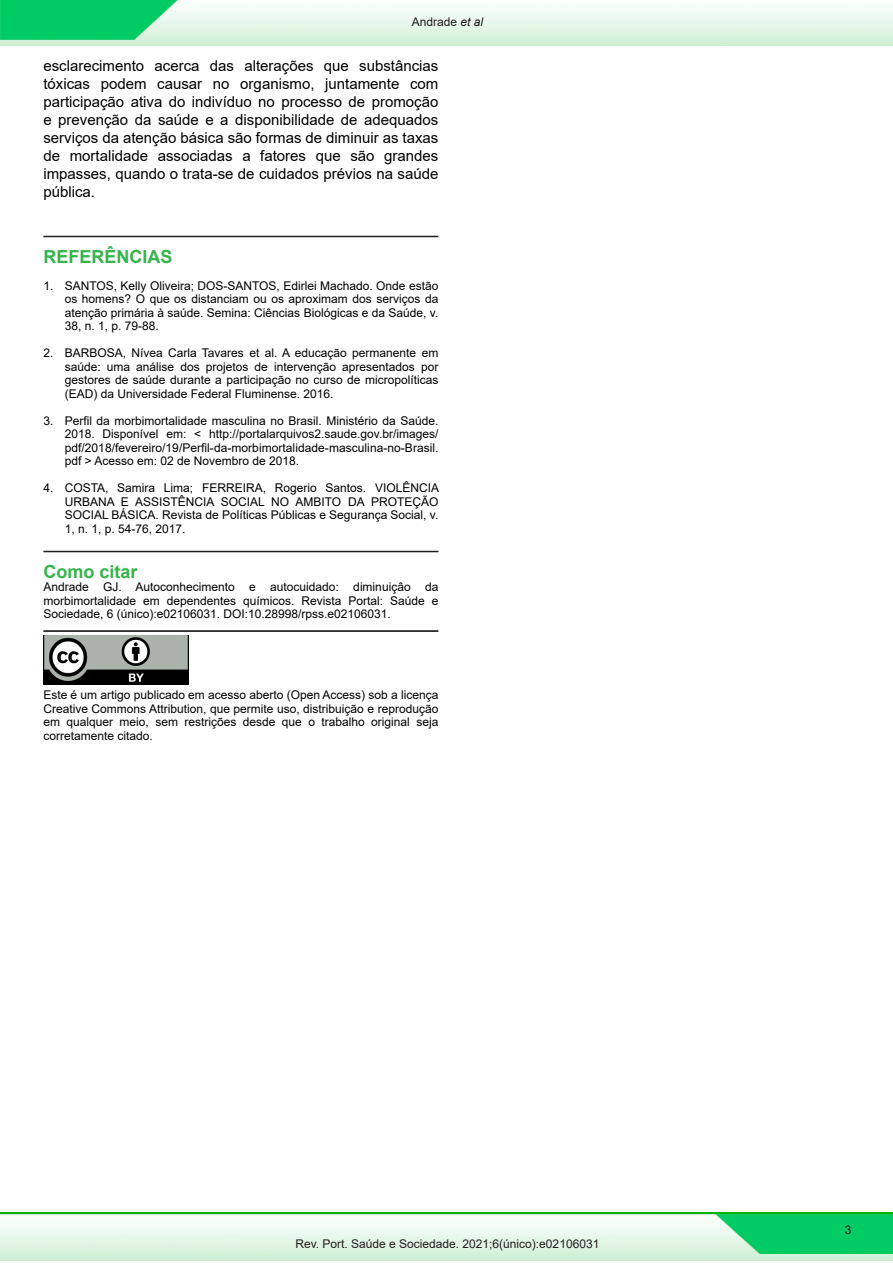
<style>
.page{position:relative;width:893px;height:1263px;background:#fff}
.page>*{position:absolute;margin:0;border:0;box-sizing:border-box;transform-origin:0 0}
.Título_Referência{font:700 18px "Arial";color:#35b44a}
.Texto{font:15px/18px "Arial";color:#000;text-align:justify}
.Referências{font:12px/13.5px "Arial";color:#000;text-align:justify}
.Texto_como_citar{font:12px/13.5px "Arial";color:#000;text-align:justify}
.t1{font:12px "Arial";color:#231f20}
.s1{font-style:italic}
</style>
<div class="page">
<img style="left:1px;top:1212px;width:892px;height:48px">
<img style="left:1px;top:0;width:892px;height:45px">
<hr style="left:43px;top:236px;width:395px;height:1px;background:#231f20">
<hr style="left:43px;top:551px;width:395px;height:1px;background:#231f20">
<hr style="left:43px;top:630px;width:395px;height:2px;background:#000">
<img style="left:43px;top:635px;width:145px;height:50px">
<p class="t1" style="left:412px;top:13px;width:73px">Andrade <span class="s1">et al</span></p>
<p class="Texto" style="left:43px;top:57px;width:396px">esclarecimento acerca das alterações que substâncias tóxicas podem causar no organismo, juntamente com participação ativa do indivíduo no processo de promoção e prevenção da saúde e a disponibilidade de adequados serviços da atenção básica são formas de diminuir as taxas de mortalidade associadas a fatores que são grandes impasses, quando o trata-se de cuidados prévios na saúde pública.</p>
<p class="Título_Referência" style="left:43px;top:244px;width:131px">REFERÊNCIAS</p>
<p class="Referências" style="left:65px;top:279px;width:375px;text-indent:-21px">1. SANTOS, Kelly Oliveira; DOS-SANTOS, Edirlei Machado. Onde estão os homens? O que os distanciam ou os aproximam dos serviços da atenção primária à saúde. Semina: Ciências Biológicas e da Saúde, v.<br>38, n. 1, p. 79-88.</p>
<p class="Referências" style="left:65px;top:346px;width:375px;text-indent:-21px">2. BARBOSA, Nívea Carla Tavares et al. A educação permanente em saúde: uma análise dos projetos de intervenção apresentados por gestores de saúde durante a participação no curso de micropolíticas (EAD) da Universidade Federal Fluminense. 2016.</p>
<p class="Referências" style="left:65px;top:414px;width:375px;text-indent:-21px">3. Perfil da morbimortalidade masculina no Brasil. Ministério da Saúde.<br>2018. Disponível em: &lt; http://portalarquivos2.saude.gov.br/images/ pdf/2018/fevereiro/19/Perfil-da-morbimortalidade-masculina-no-Brasil. pdf &gt; Acesso em: 02 de Novembro de 2018.</p>
<p class="Referências" style="left:65px;top:481px;width:376px;text-indent:-21px">4. COSTA, Samira Lima; FERREIRA, Rogerio Santos. VIOLÊNCIA URBANA E ASSISTÊNCIA SOCIAL NO AMBITO DA PROTEÇÃO SOCIAL BÁSICA. Revista de Políticas Públicas e Segurança Social, v.<br>1, n. 1, p. 54-76, 2017.</p>
<p class="Título_Referência" style="left:43px;top:559px;width:96px">Como citar</p>
<p class="Texto_como_citar" style="left:43px;top:580px;width:396px">Andrade GJ. Autoconhecimento e autocuidado: diminuiçâo da morbimortalidade em dependentes químicos. Revista Portal: Saúde e Sociedade, 6 (único):e02106031. DOI:10.28998/rpss.e02106031.</p>
<p class="Texto_como_citar" style="left:43px;top:688px;width:396px">Este é um artigo publicado em acesso aberto (Open Access) sob a licença Creative Commons Attribution, que permite uso, distribuição e reprodução em qualquer meio, sem restrições desde que o trabalho original seja corretamente citado.</p>
<p class="t1" style="left:295px;top:1235px;width:305px">Rev. Port. Saúde e Sociedade. 2021;6(único):e02106031</p>
<p class="t1" style="left:845px;top:1221px;width:8px">3</p>
</div>
